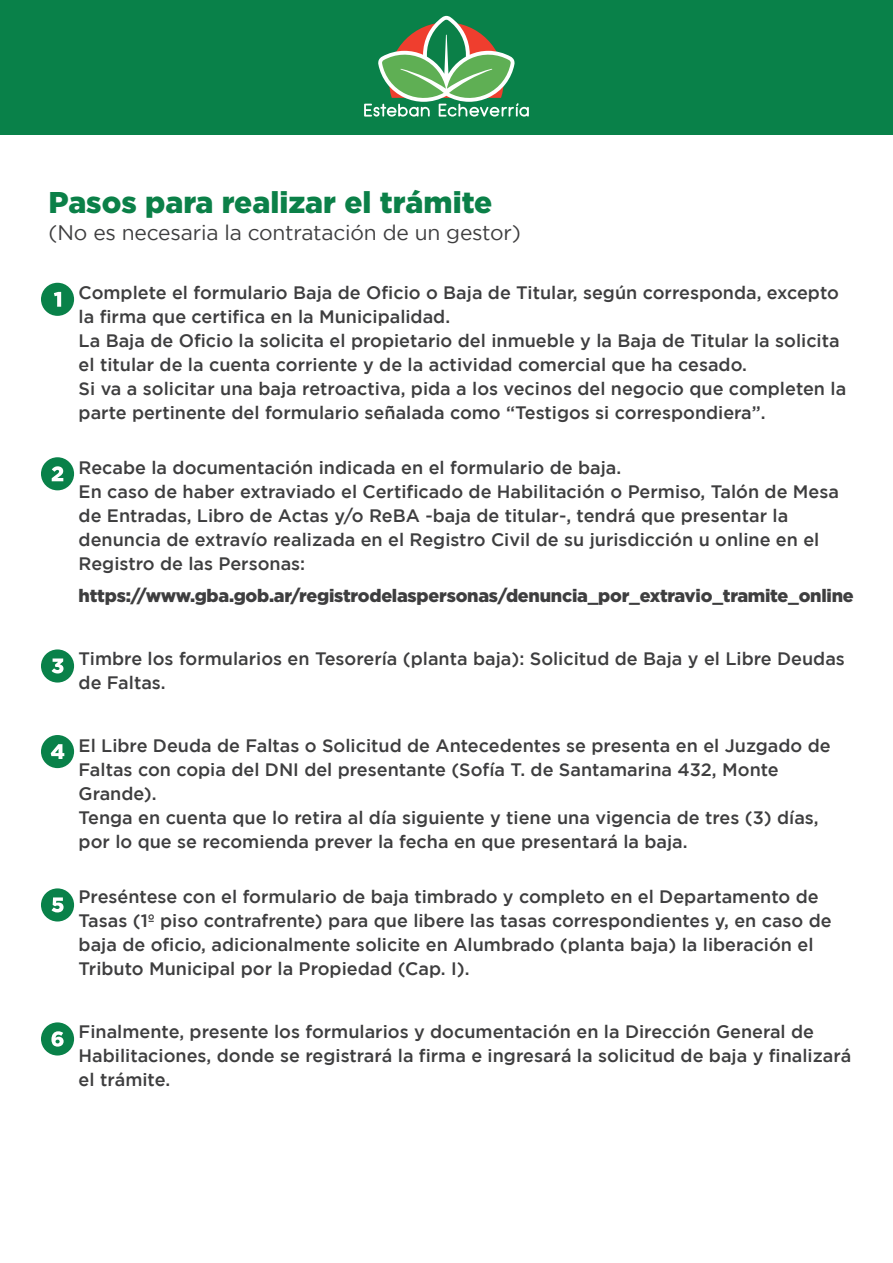
<style>
.page{position:relative;width:893px;height:1263px;background:#fff}
.page>*{position:absolute;margin:0;border:0;box-sizing:border-box;transform-origin:0 0}
.t1{font:900 30px "Gotham";color:#0b8048}
.t2{font:21px "Gotham";letter-spacing:-.01em;color:#3e3e3f}
.t3{font:500 18px/24px "Gotham";color:#3e3e3f}
.t4{font:900 18px "Gotham";letter-spacing:-.015em;color:#3e3e3f}
</style>
<div class="page">
<div style="left:0;top:0;width:893px;height:134px;background:#098149"></div>
<svg style="left:364px;top:16px;width:165px;height:101px"></svg>
<div style="left:41px;top:283px;width:33px;height:33px;background:#098149;border-radius:50%"></div>
<svg style="left:54px;top:292px;width:7px;height:15px"></svg>
<div style="left:41px;top:457px;width:33px;height:33px;background:#098149;border-radius:50%"></div>
<svg style="left:52px;top:466px;width:11px;height:15px"></svg>
<div style="left:41px;top:649px;width:33px;height:33px;background:#098149;border-radius:50%"></div>
<svg style="left:52px;top:658px;width:11px;height:15px"></svg>
<div style="left:41px;top:735px;width:33px;height:33px;background:#098149;border-radius:50%"></div>
<svg style="left:51px;top:744px;width:13px;height:15px"></svg>
<div style="left:41px;top:888px;width:33px;height:33px;background:#098149;border-radius:50%"></div>
<svg style="left:52px;top:897px;width:12px;height:15px"></svg>
<div style="left:41px;top:1022px;width:33px;height:33px;background:#098149;border-radius:50%"></div>
<svg style="left:51px;top:1031px;width:13px;height:15px"></svg>
<h1 class="t1" style="left:49px;top:185px;width:445px">Pasos para realizar el trámite</h1>
<p class="t2" style="left:49px;top:221px;width:474px">(No es necesaria la contratación de un gestor)</p>
<p class="t3" style="left:79px;top:280px;width:769px">Complete el formulario Baja de Oficio o Baja de Titular, según corresponda, excepto la firma que certifica en la Municipalidad.<br>La Baja de Oficio la solicita el propietario del inmueble y la Baja de Titular la solicita el titular de la cuenta corriente y de la actividad comercial que ha cesado.<br>Si va a solicitar una baja retroactiva, pida a los vecinos del negocio que completen la parte pertinente del formulario señalada como “Testigos si correspondiera”.</p>
<p class="t3" style="left:79px;top:456px;width:762px">Recabe la documentación indicada en el formulario de baja.<br>En caso de haber extraviado el Certificado de Habilitación o Permiso, Talón de Mesa de Entradas, Libro de Actas y/o ReBA -baja de titular-, tendrá que presentar la denuncia de extravío realizada en el Registro Civil de su jurisdicción u online en el Registro de las Personas:</p>
<p class="t4" style="left:79px;top:585px;width:777px">https://www.gba.gob.ar/registrodelaspersonas/denuncia_por_extravio_tramite_online</p>
<p class="t3" style="left:79px;top:646px;width:768px">Timbre los formularios en Tesorería (planta baja): Solicitud de Baja y el Libre Deudas de Faltas.</p>
<p class="t3" style="left:79px;top:733px;width:753px">El Libre Deuda de Faltas o Solicitud de Antecedentes se presenta en el Juzgado de Faltas con copia del DNI del presentante (Sofía T. de Santamarina 432, Monte Grande).<br>Tenga en cuenta que lo retira al día siguiente y tiene una vigencia de tres (3) días, por lo que se recomienda prever la fecha en que presentará la baja.</p>
<p class="t3" style="left:79px;top:884px;width:755px">Preséntese con el formulario de baja timbrado y completo en el Departamento de Tasas (1º piso contrafrente) para que libere las tasas correspondientes y, en caso de baja de oficio, adicionalmente solicite en Alumbrado (planta baja) la liberación el Tributo Municipal por la Propiedad (Cap. I).</p>
<p class="t3" style="left:79px;top:1019px;width:774px">Finalmente, presente los formularios y documentación en la Dirección General de<br>Habilitaciones, donde se registrará la firma e ingresará la solicitud de baja y finalizará el trámite.</p>
</div>
